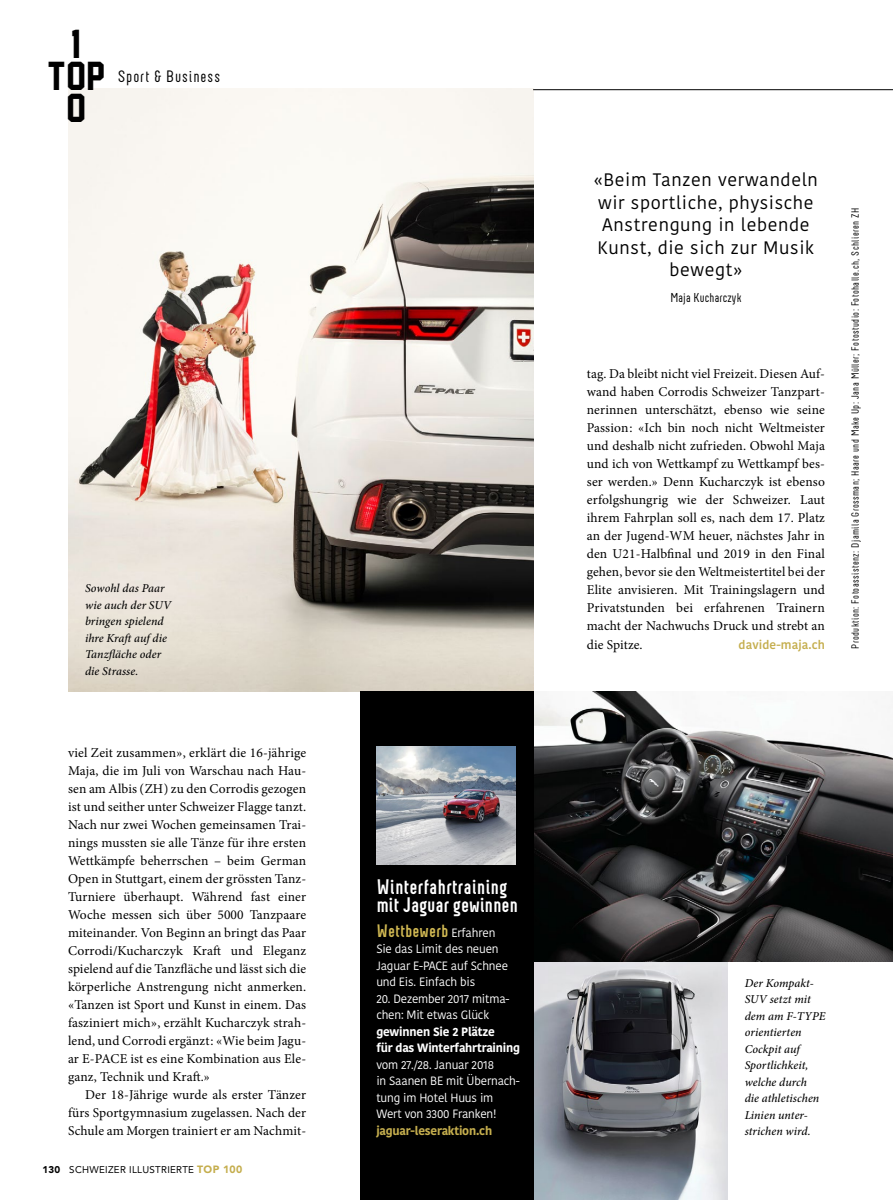
<style>
.page{position:relative;width:893px;height:1200px;background:#fff}
.page>*{position:absolute;margin:0;border:0;box-sizing:border-box;transform-origin:0 0}
.t1{font:36.9px/31.8px "Jersey M54";color:#000;text-align:center}
._1_Name_NBBold_14{font:700 21px/18px "Neubau";color:#fff}
.Quote_KohDeBook_13{font:18px/22.5px "Kohinoor Devanagari";letter-spacing:.035em;color:#000;text-align:center}
.BoxTxt_KohDeBook_9{font:700 18px "Neubau";color:#cfb752}
.t2{font:16.5px "Neubau";letter-spacing:.055em;color:#000}
._2_LTxt_MinReg_9_2_E{font:13.5px/18px "Minion Pro";letter-spacing:.005em;color:#000;text-align:justify}
.Quote_Autor_NBReg_8{font:12.9px "Neubau";letter-spacing:.01em;color:#000}
.BoxTxt_KohDeBook_9-2{font:12px/16.5px "Kohinoor Devanagari";letter-spacing:-.015em;color:#fff}
.Legi_MinMedItalic_8{font:italic 500 12px/16.5px "Minion Pro";letter-spacing:.005em;color:#000}
.BoxTxt_KohDeBook_9-3{font:700 12px "Kohinoor Devanagari";letter-spacing:-.015em;color:#c5ae4e}
._2_LTxt_MinReg_9_2_E-2{font:600 12px "Kohinoor Devanagari";letter-spacing:.01em;color:#c5ae4e}
.Byline_NBReg_7{font:10.5px "Neubau";letter-spacing:.04em;color:#000}
.t3{font:9.75px "Avenir LT Std";letter-spacing:.03em;color:#000}
.s1{font-weight:900}
.s2{font-weight:900;font-size:10.5px;color:#c5ae4e}
.s3{font-family:"Kohinoor Devanagari";font-weight:400;font-size:12px;color:#fff}
.s4{font-weight:700}
</style>
<div class="page">
<img style="left:68px;top:89px;width:465px;height:602px">
<img style="left:533px;top:961px;width:195px;height:238px">
<img style="left:533px;top:691px;width:360px;height:270px">
<hr style="left:533px;top:89px;width:360px;height:1px;background:#000">
<div style="left:360px;top:691px;width:173px;height:508px;background:#000"></div>
<img style="left:376px;top:746px;width:139px;height:118px">
<h1 class="t1" style="left:48px;top:30px;width:59px">1<br>TOP<br>O</h1>
<p class="t2" style="left:118px;top:67px;width:104px">Sport &amp; Business</p>
<p class="Legi_MinMedItalic_8" style="left:85px;top:580px;width:88px">Sowohl das Paar wie auch der SUV bringen spielend ihre Kraft auf die<br>Tanzfläche oder die Strasse.</p>
<p class="_2_LTxt_MinReg_9_2_E" style="left:68px;top:743px;width:240px">viel Zeit zusammen», erklärt die 16-jährige Maja, die im Juli von Warschau nach Hau&shy;sen am Albis (ZH) zu den Corrodis gezogen ist und seither unter Schweizer Flagge tanzt.<br>Nach nur zwei Wochen gemeinsamen Trai&shy;nings mussten sie alle Tänze für ihre ersten Wettkämpfe beherrschen – beim German Open in Stuttgart, einem der grössten Tanz-Turniere überhaupt. Während fast einer Woche messen sich über 5000 Tanzpaare miteinander. Von Beginn an bringt das Paar Corrodi/Kucharczyk Kraft und Eleganz spielend auf die Tanzfläche und lässt sich die körperliche Anstrengung nicht anmerken. «Tanzen ist Sport und Kunst in einem. Das fasziniert mich», erzählt Kucharczyk strah&shy;lend, und Corrodi ergänzt: «Wie beim Jagu&shy;ar E-PACE ist es eine Kombination aus Ele&shy;ganz, Technik und Kraft.»</p>
<p class="_2_LTxt_MinReg_9_2_E" style="left:68px;top:1085px;width:240px;text-indent:17px">Der 18-Jährige wurde als erster Tänzer fürs Sportgymnasium zugelassen. Nach der Schule am Morgen trainiert er am Nachmit-</p>
<p class="t3" style="left:43px;top:1163px;width:201px"><span class="s1">130</span> SCHWEIZER ILLUSTRIERTE <span class="s2">TOP 100</span></p>
<p class="Quote_KohDeBook_13" style="left:594px;top:168px;width:225px">«Beim Tanzen verwandeln wir sportliche, physische<br>Anstrengung in lebende<br>Kunst, die sich zur Musik bewegt»</p>
<p class="Quote_Autor_NBReg_8" style="left:670px;top:290px;width:73px">Maja Kucharczyk</p>
<p class="_2_LTxt_MinReg_9_2_E" style="left:587px;top:365px;width:240px">tag. Da bleibt nicht viel Freizeit. Diesen Auf&shy;wand haben Corrodis Schweizer Tanzpart&shy;nerinnen unterschätzt, ebenso wie seine Passion: «Ich bin noch nicht Weltmeister und deshalb nicht zufrieden. Obwohl Maja und ich von Wettkampf zu Wettkampf bes&shy;ser werden.» Denn Kucharczyk ist ebenso erfolgshungrig wie der Schweizer. Laut ihrem Fahrplan soll es, nach dem 17. Platz an der Jugend-WM heuer, nächstes Jahr in den U21-Halbfinal und 2019 in den Final gehen, bevor sie den Weltmeistertitel bei der Elite anvisieren. Mit Trainingslagern und Privatstunden bei erfahrenen Trainern macht der Nachwuchs Druck und strebt an die Spitze.</p>
<p class="_2_LTxt_MinReg_9_2_E-2" style="left:739px;top:637px;width:88px">davide-maja.ch</p>
<p class="Byline_NBReg_7" style="left:849px;top:648px;width:442px;rotate:-90deg">Produktion: Fotoassistenz: Djamila Grossman; Haare und Make Up: Jana Müller; Fotostudio: Fotohalle.ch, Schlieren ZH</p>
<p class="_1_Name_NBBold_14" style="left:376px;top:876px;width:143px">Winterfahrtraining mit Jaguar gewinnen</p>
<p class="BoxTxt_KohDeBook_9" style="left:376px;top:919px;width:121px">Wettbewerb <span class="s3">Erfahren</span></p>
<p class="BoxTxt_KohDeBook_9-2" style="left:376px;top:940px;width:133px">Sie das Limit des neuen<br>Jaguar E-PACE auf Schnee und Eis. Einfach bis</p>
<p class="BoxTxt_KohDeBook_9-2" style="left:376px;top:990px;width:145px">20. Dezember 2017 mitma&shy;chen: Mit etwas Glück <span class="s4">gewinnen Sie 2 Plätze<br>für das Winterfahrtraining </span>vom 27./28. Januar 2018<br>in Saanen BE mit Übernach&shy;tung im Hotel Huus im<br>Wert von 3300 Franken!</p>
<p class="BoxTxt_KohDeBook_9-3" style="left:376px;top:1119px;width:117px">jaguar-leseraktion.ch</p>
<p class="Legi_MinMedItalic_8" style="left:745px;top:974px;width:82px">Der Kompakt-<br>SUV setzt mit dem am F-TYPE orientierten<br>Cockpit auf<br>Sportlichkeit, welche durch<br>die athletischen<br>Linien unter&shy;strichen wird.</p>
</div>
